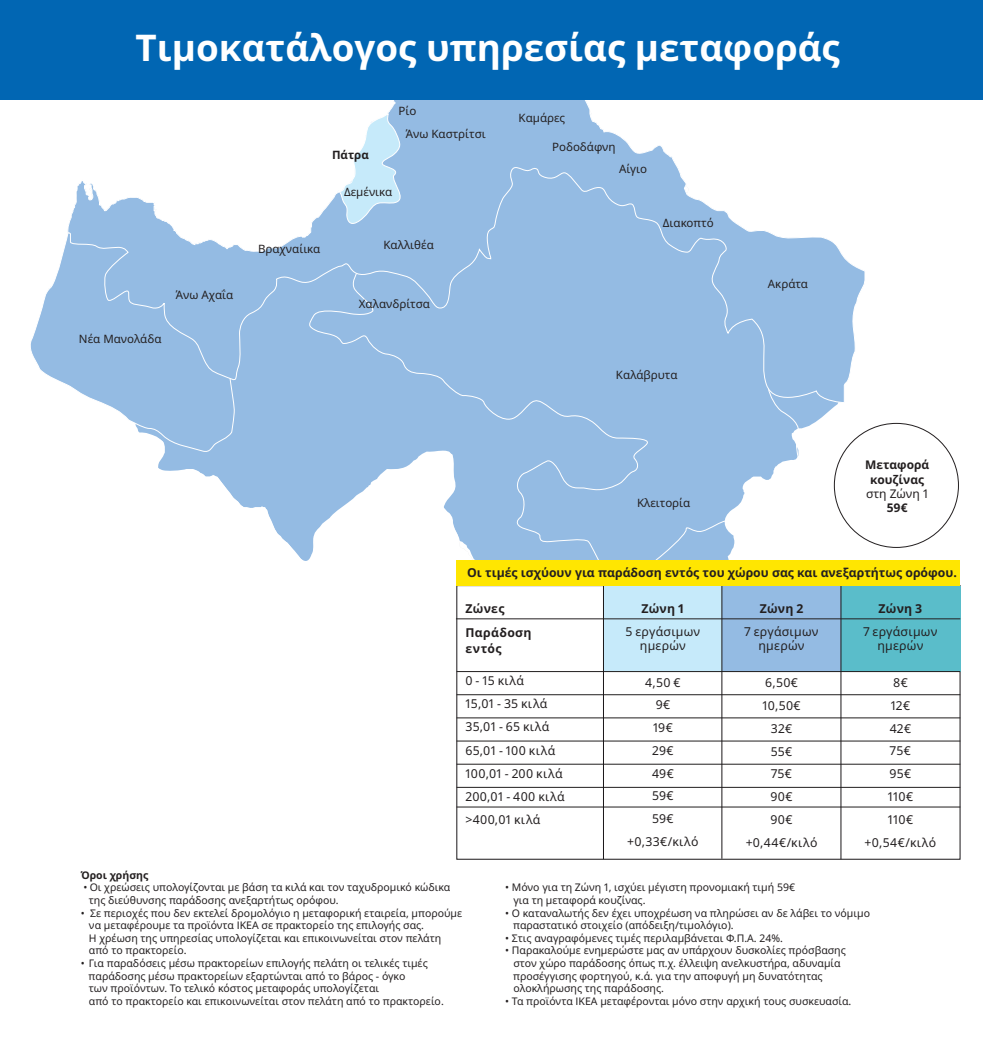
<style>
.page{position:relative;width:983px;height:1042px;background:#fff}
.page>*{position:absolute;margin:0;border:0;box-sizing:border-box;transform-origin:0 0}
.t1{font:700 36.75px "Noto IKEA Latin";color:#fff}
.t2{font:12.25px/22.8px "Noto IKEA Latin";letter-spacing:.02em;color:#231f20;text-align:center}
.t3{font:700 12.25px "Noto IKEA Latin";color:#231f20}
.t4{font:700 12.25px/24.5px "Noto IKEA Latin";letter-spacing:.025em;color:#231f20}
.t5{font:700 11.9px/14.3px "Noto IKEA Latin";color:#231f20;text-align:center}
.t6{font:11.9px "Noto IKEA Latin";color:#231f20}
.t7{font:11.55px/23.3px "Noto IKEA Latin";color:#231f20}
.t8{font:700 11.55px "Noto IKEA Latin";color:#231f20}
.t9{font:10.5px/12.6px "Noto IKEA Latin";color:#231f20}
.t10{font:700 10.5px "Noto IKEA Latin";color:#231f20}
</style>
<div class="page">
<div style="left:460px;top:409px;width:261px;height:151px;background:#94bbe3"></div>
<svg style="left:721px;top:409px;width:240px;height:315px"></svg>
<svg style="left:158px;top:409px;width:302px;height:152px;fill:#94bbe3"></svg>
<svg style="left:30px;top:240px;width:205px;height:214px"></svg>
<svg style="left:67px;top:100px;width:798px;height:309px"></svg>
<svg style="left:337px;top:113px;width:70px;height:118px"></svg>
<div style="left:456px;top:585px;width:504px;height:274px;background:#fff"></div>
<div style="left:840px;top:585px;width:119px;height:86px;background:#5abdca"></div>
<div style="left:722px;top:585px;width:118px;height:86px;background:#94bbe3"></div>
<div style="left:603px;top:585px;width:119px;height:86px;background:#c6eafa"></div>
<hr style="left:456px;top:671px;width:504px;height:1px;background:#211e1e">
<hr style="left:456px;top:694px;width:504px;height:1px;background:#211e1e">
<hr style="left:456px;top:717px;width:504px;height:1px;background:#211e1e">
<hr style="left:456px;top:741px;width:504px;height:1px;background:#211e1e">
<hr style="left:456px;top:764px;width:504px;height:1px;background:#211e1e">
<hr style="left:456px;top:787px;width:504px;height:1px;background:#211e1e">
<hr style="left:456px;top:807px;width:504px;height:1px;background:#211e1e">
<hr style="left:603px;top:585px;width:1px;height:274px;background:#1a1719">
<hr style="left:721px;top:585px;width:1px;height:274px;background:#1a1719">
<hr style="left:840px;top:585px;width:1px;height:274px;background:#1a1719">
<hr style="left:456px;top:618px;width:504px;height:1px;background:#231f20">
<div style="left:456px;top:560px;width:503px;height:25px;background:#ffe601"></div>
<div style="left:0;top:0;width:982px;height:100px;background:#0166b3"></div>
<div style="left:833px;top:423px;width:125px;height:125px;background:#fff;border:1px solid #231f20;border-radius:50%"></div>
<h1 class="t1" style="left:136px;top:22px;width:705px">Τιμοκατάλογος υπηρεσίας μεταφοράς</h1>
<p class="t7" style="left:79px;top:327px;width:84px">Νέα Μανολάδα</p>
<p class="t7" style="left:176px;top:282px;width:59px">Άνω Αχαΐα</p>
<p class="t7" style="left:405px;top:98px;width:81px;text-indent:-7px">Ρίο<br>Άνω Καστρίτσι</p>
<p class="t7" style="left:518px;top:106px;width:48px">Καμάρες</p>
<p class="t7" style="left:552px;top:135px;width:65px">Ροδοδάφνη</p>
<p class="t8" style="left:332px;top:146px;width:38px">Πάτρα</p>
<p class="t7" style="left:344px;top:180px;width:50px">Δεμένικα</p>
<p class="t7" style="left:619px;top:156px;width:30px">Αίγιο</p>
<p class="t7" style="left:258px;top:237px;width:64px">Βραχναίικα</p>
<p class="t7" style="left:383px;top:233px;width:52px">Καλλιθέα</p>
<p class="t7" style="left:662px;top:211px;width:52px">Διακοπτό</p>
<p class="t7" style="left:359px;top:291px;width:73px">Χαλανδρίτσα</p>
<p class="t7" style="left:615px;top:362px;width:63px">Καλάβρυτα</p>
<p class="t7" style="left:767px;top:272px;width:42px">Ακράτα</p>
<p class="t7" style="left:637px;top:491px;width:55px">Κλειτορία</p>
<p class="t5" style="left:864px;top:457px;width:66px">Μεταφορά κουζίνας</p>
<p class="t6" style="left:865px;top:485px;width:64px">στη Ζώνη 1</p>
<p class="t5" style="left:886px;top:500px;width:22px">59€</p>
<p class="t3" style="left:467px;top:563px;width:491px">Οι τιμές ισχύουν για παράδοση εντός του χώρου σας και ανεξαρτήτως ορόφου.</p>
<p class="t4" style="left:465px;top:596px;width:67px">Ζώνες<br>Παράδοση</p>
<p class="t3" style="left:465px;top:640px;width:37px">εντός</p>
<p class="t2" style="left:465px;top:669px;width:101px;text-align:left">0 - 15 κιλά<br>15,01 - 35 κιλά<br>35,01 - 65 κιλά<br>65,01 - 100 κιλά<br>100,01 - 200 κιλά<br>200,01 - 400 κιλά &gt;400,01 κιλά</p>
<p class="t3" style="left:641px;top:599px;width:45px">Ζώνη 1</p>
<p class="t2" style="left:625px;top:624px;width:76px;line-height:14px">5 εργάσιμων ημερών</p>
<p class="t2" style="left:627px;top:670px;width:73px">4,50 €<br>9€<br>19€<br>29€<br>49€<br>59€<br>59€ +0,33€/κιλό</p>
<p class="t3" style="left:759px;top:599px;width:45px">Ζώνη 2</p>
<p class="t2" style="left:744px;top:624px;width:75px;line-height:14px">7 εργάσιμων ημερών</p>
<p class="t2" style="left:745px;top:671px;width:73px">6,50€<br>10,50€<br>32€<br>55€<br>75€<br>90€<br>90€ +0,44€/κιλό</p>
<p class="t3" style="left:878px;top:599px;width:45px">Ζώνη 3</p>
<p class="t2" style="left:863px;top:624px;width:75px;line-height:14px">7 εργάσιμων ημερών</p>
<p class="t2" style="left:864px;top:671px;width:73px">8€<br>12€<br>42€<br>75€<br>95€<br>110€<br>110€ +0,54€/κιλό</p>
<p class="t10" style="left:81px;top:867px;width:69px">Όροι χρήσης</p>
<p class="t9" style="left:89px;top:881px;width:363px;text-indent:-5px">• Οι χρεώσεις υπολογίζονται με βάση τα κιλά και τον ταχυδρομικό κώδικα της διεύθυνσης παράδοσης ανεξαρτήτως ορόφου.</p>
<p class="t9" style="left:89px;top:906px;width:374px;text-indent:-8px">• Σε περιοχές που δεν εκτελεί δρομολόγιο η μεταφορική εταιρεία, μπορούμε να μεταφέρουμε τα προϊόντα ΙΚΕΑ σε πρακτορείο της επιλογής σας.<br>Η χρέωση της υπηρεσίας υπολογίζεται και επικοινωνείται στον πελάτη από το πρακτορείο.</p>
<p class="t9" style="left:89px;top:956px;width:356px;text-indent:-8px">• Για παραδόσεις μέσω πρακτορείων επιλογής πελάτη οι τελικές τιμές παράδοσης μέσω πρακτορείων εξαρτώνται από το βάρος - όγκο<br>των προϊόντων. Το τελικό κόστος μεταφοράς υπολογίζεται<br>από το πρακτορείο και επικοινωνείται στον πελάτη από το πρακτορείο.</p>
<p class="t9" style="left:513px;top:881px;width:283px;text-indent:-8px">• Μόνο για τη Ζώνη 1, ισχύει μέγιστη προνομιακή τιμή 59€ για τη μεταφορά κουζίνας.</p>
<p class="t9" style="left:513px;top:906px;width:358px;text-indent:-8px">• Ο καταναλωτής δεν έχει υποχρέωση να πληρώσει αν δε λάβει το νόμιμο παραστατικό στοιχείο (απόδειξη/τιμολόγιο).</p>
<p class="t9" style="left:505px;top:931px;width:279px">• Στις αναγραφόμενες τιμές περιλαμβάνεται Φ.Π.Α. 24%.</p>
<p class="t9" style="left:513px;top:944px;width:334px;text-indent:-8px">• Παρακαλούμε ενημερώστε μας αν υπάρχουν δυσκολίες πρόσβασης στον χώρο παράδοσης όπως π.χ. έλλειψη ανελκυστήρα, αδυναμία προσέγγισης φορτηγού, κ.ά. για την αποφυγή μη δυνατότητας ολοκλήρωσης της παράδοσης.</p>
<p class="t9" style="left:505px;top:994px;width:347px">• Τα προϊόντα ΙΚΕΑ μεταφέρονται μόνο στην αρχική τους συσκευασία.</p>
</div>
